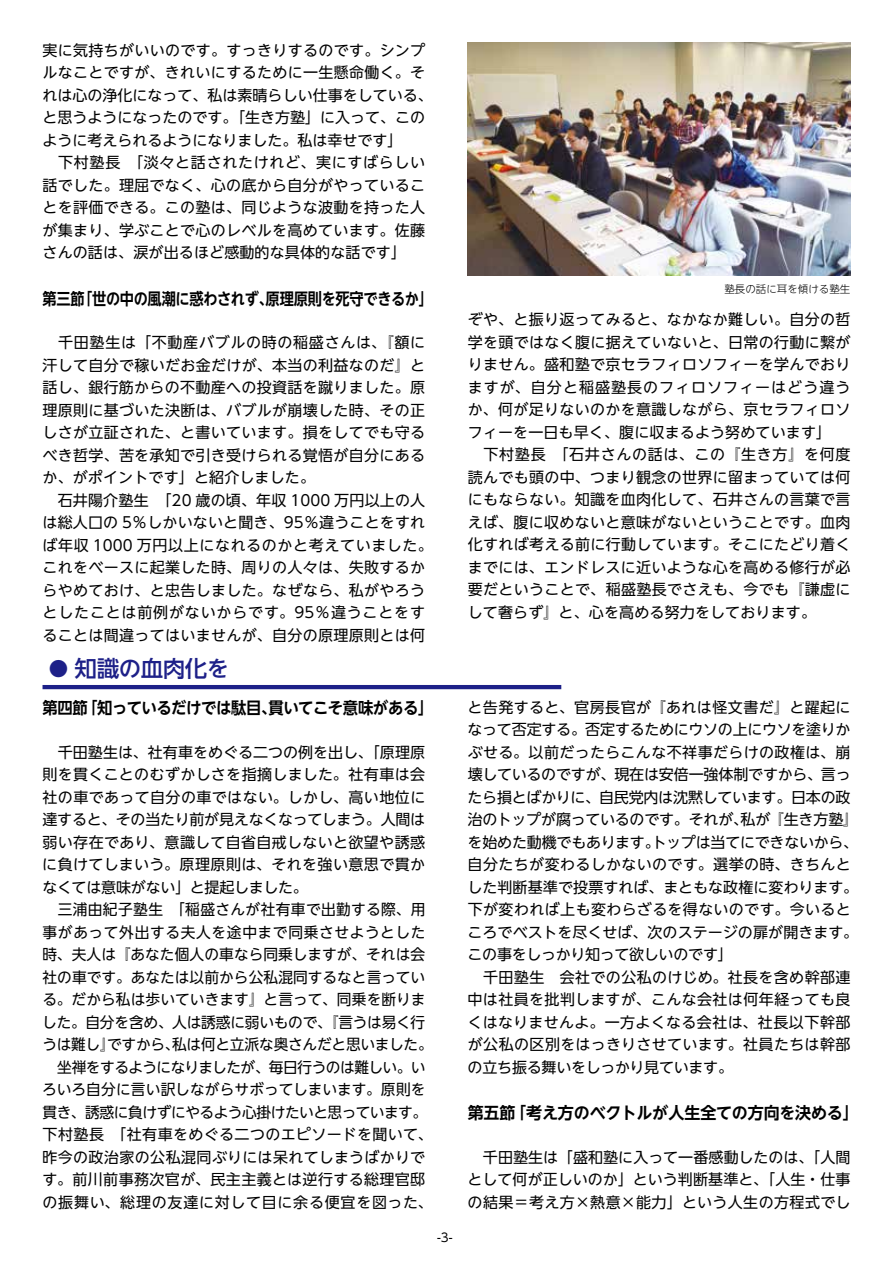
<style>
.page{position:relative;width:893px;height:1263px;background:#fff}
.page>*{position:absolute;margin:0;border:0;box-sizing:border-box;transform-origin:0 0}
.t1{font:500 22.5px "UD Shin Go NT Pr 6 N";letter-spacing:-.02em;color:#1d2088}
.t2{font:700 16.5px "UD Shin Go NT Pr 6 N De";letter-spacing:-.02em;color:#000;scale:.86 1}
.t3{font:700 16.5px "UD Shin Go NT Pr 6 N De";letter-spacing:-.02em;color:#000;scale:.93 1}
.t4{font:700 16.5px "UD Shin Go NT Pr 6 N De";letter-spacing:-.02em;color:#000}
.t5{font:15px/22.5px "UD Shin Go NT Pr 6 N";letter-spacing:.02em;color:#000}
.t6{font:12px "UD Shin Go NT Pr 6 N";color:#000}
.t7{font:300 10.5px "UD Shin Go NT Pr 6 N";color:#000}
.s1{font-size:19.5px}
</style>
<div class="page">
<hr style="left:43px;top:685px;width:518px;height:4px;background:#1d2088">
<img style="left:468px;top:43px;width:382px;height:233px">
<p class="t5" style="left:43px;top:38px;width:392px">実に気持ちがいいのです。すっきりするのです。シンプルなことですが、きれいにするために一生懸命働く。それは心の浄化になって、私は素晴らしい仕事をしている、と思うようになったのです。「生き方塾」に入って、このように考えられるようになりました。私は幸せです」<br>　下村塾長　「淡々と話されたけれど、実にすばらしい話でした。理屈でなく、心の底から自分がやっていることを評価できる。この塾は、同じような波動を持った人が集まり、学ぶことで心のレベルを高めています。佐藤さんの話は、涙が出るほど感動的な具体的な話です」</p>
<p class="t2" style="left:42px;top:285px;width:455px">第三節「世の中の風潮に惑わされず、原理原則を死守できるか」</p>
<p class="t5" style="left:43px;top:331px;width:392px">　千田塾生は「不動産バブルの時の稲盛さんは、『額に汗して自分で稼いだお金だけが、本当の利益なのだ』と話し、銀行筋からの不動産への投資話を蹴りました。原理原則に基づいた決断は、バブルが崩壊した時、その正しさが立証された、と書いています。損をしてでも守るべき哲学、苦を承知で引き受けられる覚悟が自分にあるか、がポイントです」と紹介しました。<br>　石井陽介塾生　「20 歳の頃、年収 1000 万円以上の人は総人口の 5％しかいないと聞き、95％違うことをすれば年収 1000 万円以上になれるのかと考えていました。これをベースに起業した時、周りの人々は、失敗するからやめておけ、と忠告しました。なぜなら、私がやろうとしたことは前例がないからです。95％違うことをすることは間違ってはいませんが、自分の原理原則とは何</p>
<h1 class="t1" style="left:49px;top:650px;width:182px"><span class="s1">●</span> 知識の血肉化を</h1>
<p class="t3" style="left:42px;top:694px;width:422px">第四節「知っているだけでは駄目、貫いてこそ意味がある」</p>
<p class="t5" style="left:42px;top:740px;width:392px">　千田塾生は、社有車をめぐる二つの例を出し、「原理原則を貫くことのむずかしさを指摘しました。社有車は会社の車であって自分の車ではない。しかし、高い地位に達すると、その当たり前が見えなくなってしまう。人間は弱い存在であり、意識して自省自戒しないと欲望や誘惑に負けてしまいう。原理原則は、それを強い意思で貫かなくては意味がない」と提起しました。<br>　三浦由紀子塾生　「稲盛さんが社有車で出勤する際、用事があって外出する夫人を途中まで同乗させようとした時、夫人は『あなた個人の車なら同乗しますが、それは会社の車です。あなたは以前から公私混同するなと言っている。だから私は歩いていきます』と言って、同乗を断りました。自分を含め、人は誘惑に弱いもので、『言うは易く行うは難し』ですから、私は何と立派な奥さんだと思いました。　坐禅をするようになりましたが、毎日行うのは難しい。いろいろ自分に言い訳しながらサボってしまいます。原則を貫き、誘惑に負けずにやるよう心掛けたいと思っています。下村塾長　「社有車をめぐる二つのエピソードを聞いて、昨今の政治家の公私混同ぶりには呆れてしまうばかりです。前川前事務次官が、民主主義とは逆行する総理官邸の振舞い、総理の友達に対して目に余る便宜を図った、</p>
<p class="t6" style="left:437px;top:1227px;width:17px">-3-</p>
<p class="t7" style="left:724px;top:280px;width:127px">塾長の話に耳を傾ける塾生</p>
<p class="t5" style="left:468px;top:308px;width:384px">ぞや、と振り返ってみると、なかなか難しい。自分の哲学を頭ではなく腹に据えていないと、日常の行動に繋がりません。盛和塾で京セラフィロソフィーを学んでおりますが、自分と稲盛塾長のフィロソフィーはどう違うか、何が足りないのかを意識しながら、京セラフィロソフィーを一日も早く、腹に収まるよう努めています」<br>　下村塾長　「石井さんの話は、この『生き方』を何度読んでも頭の中、つまり観念の世界に留まっていては何にもならない。知識を血肉化して、石井さんの言葉で言えば、腹に収めないと意味がないということです。血肉化すれば考える前に行動しています。そこにたどり着くまでには、エンドレスに近いような心を高める修行が必要だということで、稲盛塾長でさえも、今でも『謙虚にして奢らず』と、心を高める努力をしております。</p>
<p class="t5" style="left:467px;top:695px;width:392px">と告発すると、官房長官が『あれは怪文書だ』と躍起になって否定する。否定するためにウソの上にウソを塗りかぶせる。以前だったらこんな不祥事だらけの政権は、崩壊しているのですが、現在は安倍一強体制ですから、言ったら損とばかりに、自民党内は沈黙しています。日本の政治のトップが腐っているのです。それが、私が『生き方塾』を始めた動機でもあります。トップは当てにできないから、自分たちが変わるしかないのです。選挙の時、きちんとした判断基準で投票すれば、まともな政権に変わります。下が変われば上も変わらざるを得ないのです。今いるところでベストを尽くせば、次のステージの扉が開きます。この事をしっかり知って欲しいのです」<br>　千田塾生　会社での公私のけじめ。社長を含め幹部連中は社員を批判しますが、こんな会社は何年経っても良くはなりませんよ。一方よくなる会社は、社長以下幹部が公私の区別をはっきりさせています。社員たちは幹部の立ち振る舞いをしっかり見ています。</p>
<p class="t4" style="left:468px;top:1099px;width:392px">第五節「考え方のベクトルが人生全ての方向を決める」</p>
<p class="t5" style="left:468px;top:1145px;width:385px;text-align:justify">　千田塾生は「盛和塾に入って一番感動したのは、「人間として何が正しいのか」という判断基準と、「人生・仕事の結果＝考え方×熱意×能力」という人生の方程式でし</p>
</div>
